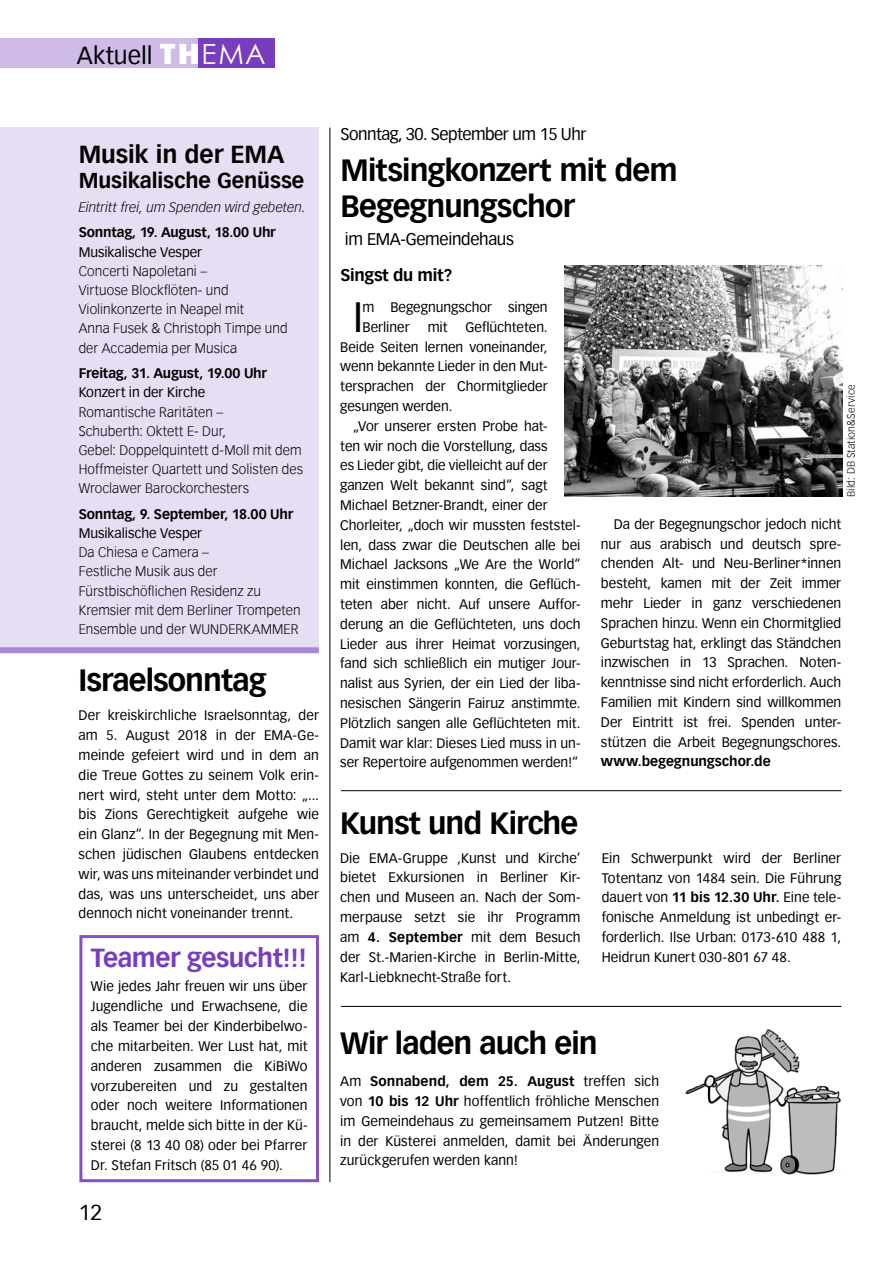
<style>
.page{position:relative;width:893px;height:1263px;background:#fff}
.page>*{position:absolute;margin:0;border:0;box-sizing:border-box;transform-origin:0 0}
.t1{font:41.25px "Vectora Com";color:#000}
.t2{font:700 30px/36px "Vectora Com";letter-spacing:-.03em;color:#000}
.t3{font:700 25.5px "Vectora Com";letter-spacing:-.02em;color:#773dbd}
.t4{font:700 24px "Vectora Com";letter-spacing:-.005em;color:#000}
.t5{font:24px "Vectora Com";color:#000}
.t6{font:700 21px "Vectora Com";letter-spacing:-.005em;color:#000}
.t7{font:21px "Vectora Com";color:#000}
.t8{font:16.5px "Vectora Com";letter-spacing:-.03em;color:#000}
.t9{font:700 16.5px "Vectora Com";letter-spacing:-.02em;color:#000}
.t10{font:13.5px/19.8px "Vectora Com";color:#000;text-align:justify}
.t11{font:300 13.5px/19.2px "Vectora Com";letter-spacing:.005em;color:#000}
.t12{font:700 13.5px "Vectora Com";letter-spacing:-.01em;color:#000}
.t13{font:italic 300 13.5px "Vectora Com";letter-spacing:.005em;color:#000}
.t14{font:300 10.5px "Vectora Com";letter-spacing:.015em;color:#000}
.s1{font-family:"Franklin Gothic";font-weight:800;font-size:30px;color:#fff}
.s2{font-family:"Century Gothic";font-size:27.75px;color:#fff}
.s3{font-weight:700}
</style>
<div class="page">
<div style="left:0;top:38px;width:200px;height:30px;background:#cfbbe8"></div>
<div style="left:198px;top:38px;width:76px;height:30px;background:#773dbd"></div>
<img style="left:565px;top:265px;width:277px;height:232px">
<div style="left:0;top:128px;width:319px;height:519px;background:#e8def4"></div>
<div style="left:0;top:647px;width:319px;height:6px;background:#aa86d6"></div>
<hr style="left:330px;top:128px;width:1px;height:1054px;background:#000">
<hr style="left:341px;top:790px;width:500px;height:1px;background:#000">
<hr style="left:341px;top:1006px;width:500px;height:1px;background:#000">
<img style="left:685px;top:1029px;width:156px;height:146px">
<div style="left:79px;top:935px;width:240px;height:247px;border:3px solid #8551c4"></div>
<h3 class="t5" style="left:77px;top:41px;width:190px">Aktuell <span class="s1">TH</span><span class="s2">EMA</span></h3>
<h3 class="t4" style="left:79px;top:139px;width:207px">Musik in der EMA</h3>
<h3 class="t6" style="left:79px;top:168px;width:227px">Musikalische Genüsse</h3>
<p class="t13" style="left:79px;top:199px;width:228px">Eintritt frei, um Spenden wird gebeten.</p>
<p class="t12" style="left:79px;top:224px;width:199px">Sonntag, 19. August, 18.00 Uhr</p>
<p class="t10" style="left:79px;top:242px;width:125px">Musikalische Vesper</p>
<p class="t11" style="left:79px;top:261px;width:210px">Concerti Napoletani –<br>Virtuose Blockflöten- und<br>Violinkonzerte in Neapel mit<br>Anna Fusek &amp; Christoph Timpe und der Accademia per Musica</p>
<p class="t12" style="left:79px;top:365px;width:190px">Freitag, 31. August, 19.00 Uhr</p>
<p class="t10" style="left:79px;top:383px;width:128px">Konzert in der Kirche</p>
<p class="t11" style="left:79px;top:402px;width:226px">Romantische Raritäten –<br>Schuberth: Oktett E- Dur,<br>Gebel: Doppelquintett d-Moll mit dem<br>Hoffmeister Quartett und Solisten des<br>Wroclawer Barockorchesters</p>
<p class="t12" style="left:79px;top:506px;width:216px">Sonntag, 9. September, 18.00 Uhr</p>
<p class="t10" style="left:79px;top:523px;width:125px">Musikalische Vesper</p>
<p class="t11" style="left:79px;top:543px;width:223px">Da Chiesa e Camera –<br>Festliche Musik aus der<br>Fürstbischöflichen Residenz zu<br>Kremsier mit dem Berliner Trompeten<br>Ensemble und der WUNDERKAMMER</p>
<h2 class="t2" style="left:79px;top:662px;width:190px">Israelsonntag</h2>
<p class="t10" style="left:79px;top:706px;width:242px">Der kreiskirchliche Israelsonntag, der am 5. August 2018 in der EMA-Ge&shy;meinde gefeiert wird und in dem an die Treue Gottes zu seinem Volk erin&shy;nert wird, steht unter dem Motto: „... bis Zions Gerechtigkeit aufgehe wie ein Glanz“. In der Begegnung mit Men&shy;schen jüdischen Glaubens entdecken wir, was uns miteinander verbindet und das, was uns unterscheidet, uns aber dennoch nicht voneinander trennt.</p>
<h3 class="t3" style="left:91px;top:943px;width:218px">Teamer gesucht!!!</h3>
<p class="t10" style="left:91px;top:977px;width:218px">Wie jedes Jahr freuen wir uns über Jugendliche und Erwachsene, die als Teamer bei der Kinderbibelwo&shy;che mitarbeiten. Wer Lust hat, mit anderen zusammen die KiBiWo vorzubereiten und zu gestalten oder noch weitere Informationen braucht, melde sich bitte in der Kü&shy;sterei (8 13 40 08) oder bei Pfarrer Dr. Stefan Fritsch (85 01 46 90).</p>
<h3 class="t7" style="left:79px;top:1200px;width:25px">12</h3>
<p class="t8" style="left:341px;top:125px;width:247px">Sonntag, 30. September um 15 Uhr</p>
<h2 class="t2" style="left:341px;top:152px;width:339px">Mitsingkonzert mit dem<br>Begegnungschor</h2>
<p class="t8" style="left:345px;top:229px;width:171px">im EMA-Gemeindehaus</p>
<p class="t9" style="left:341px;top:265px;width:113px">Singst du mit?</p>
<h1 class="t1" style="left:353px;top:292px;width:11px">I</h1>
<p class="t10" style="left:363px;top:297px;width:187px">m Begegnungschor singen<br>Berliner</p>
<p class="t10" style="left:340px;top:317px;width:209px;text-indent:125px">Geflüchteten.<br>Beide Seiten lernen voneinander, wenn bekannte Lieder in den Mut&shy;tersprachen der Chormitglieder gesungen werden.</p>
<p class="t10" style="left:340px;top:416px;width:242px;text-align:left;text-indent:13px">„Vor unserer ersten Probe hat-<br>ten wir noch die Vorstellung, dass<br>es Lieder gibt, die vielleicht auf der ganzen Welt bekannt sind“, sagt Michael Betzner-Brandt, einer der Chorleiter, „doch wir mussten feststel&shy;len, dass zwar die Deutschen alle bei Michael Jacksons „We Are the World“ mit einstimmen konnten, die Geflüch&shy;teten aber nicht. Auf unsere Auffor&shy;derung an die Geflüchteten, uns doch Lieder aus ihrer Heimat vorzusingen, fand sich schließlich ein mutiger Jour&shy;nalist aus Syrien, der ein Lied der liba&shy;nesischen Sängerin Fairuz anstimmte.<br>Plötzlich sangen alle Geflüchteten mit.<br>Damit war klar: Dieses Lied muss in un&shy;ser Repertoire aufgenommen werden!“</p>
<p class="t10" style="left:428px;top:317px;width:21px">mit</p>
<h2 class="t2" style="left:340px;top:805px;width:240px">Kunst und Kirche</h2>
<p class="t10" style="left:340px;top:848px;width:242px">Die EMA-Gruppe ‚Kunst und Kirche’ bietet Exkursionen in Berliner Kir&shy;chen und Museen an. Nach der Som&shy;merpause setzt sie ihr Programm am <span class="s3">4. September</span> mit dem Besuch der St.-Marien-Kirche in Berlin-Mitte, Karl-Liebknecht-Straße fort.</p>
<p class="t14" style="left:845px;top:497px;width:114px;rotate:-90deg">Bild: DB Station&amp;Service</p>
<p class="t10" style="left:601px;top:514px;width:242px;text-indent:13px">Da der Begegnungschor jedoch nicht nur aus arabisch und deutsch spre&shy;chenden Alt- und Neu-Berliner*innen besteht, kamen mit der Zeit immer mehr Lieder in ganz verschiedenen Sprachen hinzu. Wenn ein Chormitglied Geburtstag hat, erklingt das Ständchen inzwischen in 13 Sprachen. Noten&shy;kenntnisse sind nicht erforderlich. Auch Familien mit Kindern sind willkommen Der Eintritt ist frei. Spenden unter&shy;stützen die Arbeit Begegnungschores.</p>
<p class="t12" style="left:601px;top:753px;width:171px">www.begegnungschor.de</p>
<p class="t10" style="left:602px;top:848px;width:241px">Ein Schwerpunkt wird der Berliner Totentanz von 1484 sein. Die Führung dauert von <span class="s3">11 bis 12.30 Uhr.</span> Eine tele&shy;fonische Anmeldung ist unbedingt er&shy;forderlich. Ilse Urban: 0173-610 488 1, Heidrun Kunert 030-801 67 48.</p>
<h2 class="t2" style="left:340px;top:1025px;width:259px">Wir laden auch ein</h2>
<p class="t10" style="left:340px;top:1071px;width:320px">Am <span class="s3">Sonnabend, dem 25. August</span> treffen sich von <span class="s3">10 bis 12 Uhr</span> hoffentlich fröhliche Menschen im Gemeindehaus zu gemeinsamem Putzen! Bitte in der Küsterei anmelden, damit bei Änderungen zurückgerufen werden kann!</p>
</div>
